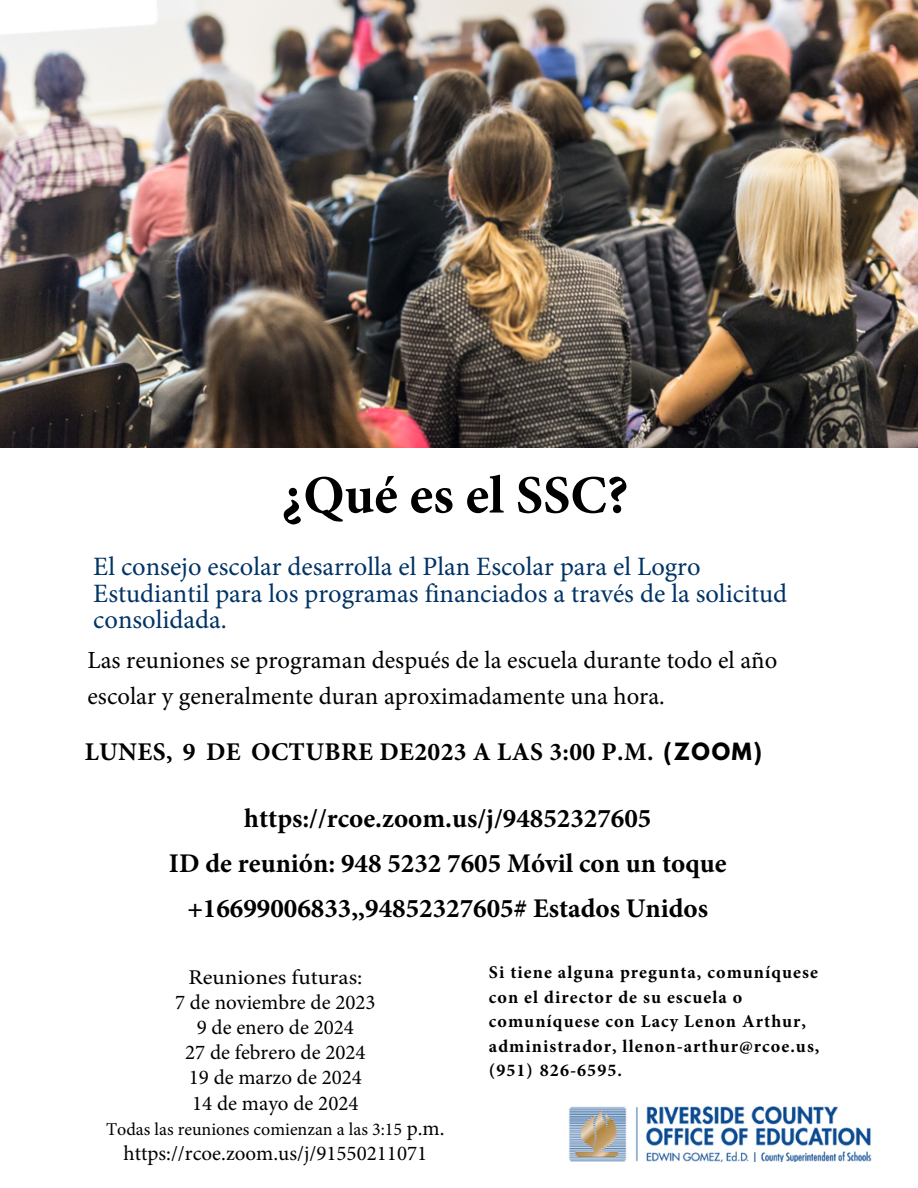
<style>
.page{position:relative;width:918px;height:1188px;background:#fff}
.page>*{position:absolute;margin:0;border:0;box-sizing:border-box;transform-origin:0 0}
.t1{font:700 54px "Minion Pro";color:#000}
.t2{font:700 27px "Minion Pro";color:#000}
.t3{font:26.55px/26.5px "Minion Pro";color:#036}
.t4{font:700 25.5px "Minion Pro";letter-spacing:.015em;color:#000}
.t5{font:24.6px/35.5px "Minion Pro";color:#000}
.t6{font:21px "Minion Pro";color:#000}
.t7{font:21px "Minion Pro";color:#000;scale:1.1 1}
.t8{font:700 18px/24.6px "Minion Pro";letter-spacing:.06em;color:#000}
.t9{font:18px "Minion Pro";color:#000}
.s1{font-family:"League Spartan";font-size:21px}
.s2{font-size:21px}
</style>
<div class="page">
<img style="left:569px;top:1106px;width:302px;height:56px">
<img style="left:0;top:0;width:918px;height:448px">
<h1 class="t1" style="left:282px;top:457px;width:348px">¿Qué es el SSC?</h1>
<p class="t3" style="left:93px;top:553px;width:696px">El consejo escolar desarrolla el Plan Escolar para el Logro<br>Estudiantil para los programas financiados a través de la solicitud consolidada.</p>
<p class="t5" style="left:88px;top:643px;width:691px">Las reuniones se programan después de la escuela durante todo el año escolar y generalmente duran aproximadamente una hora.</p>
<p class="t4" style="left:85px;top:734px;width:679px">LUNES, 9 DE OCTUBRE DE2023 A LAS 3:00 P.M. <span class="s1">(ZOOM)</span></p>
<p class="t2" style="left:244px;top:799px;width:409px">https://rcoe.zoom.us/j/94852327605</p>
<p class="t2" style="left:169px;top:844px;width:559px">ID de reunión: 948 5232 7605 Móvil con un toque</p>
<p class="t2" style="left:187px;top:889px;width:522px">+16699006833,,94852327605# Estados Unidos</p>
<h2 class="t7" style="left:188px;top:963px;width:160px">Reuniones futuras:</h2>
<p class="t6" style="left:175px;top:988px;width:202px">7 de noviembre de 2023</p>
<p class="t6" style="left:197px;top:1013px;width:159px">9 de enero de 2024</p>
<p class="t6" style="left:185px;top:1038px;width:182px">27 de febrero de 2024</p>
<p class="t6" style="left:189px;top:1064px;width:175px">19 de marzo de 2024</p>
<p class="t6" style="left:192px;top:1089px;width:168px">14 de mayo de 2024</p>
<p class="t9" style="left:106px;top:1117px;width:340px">Todas las reuniones comienzan a las 3:15 <span class="s2">p.m.</span></p>
<p class="t6" style="left:124px;top:1139px;width:305px">https://rcoe.zoom.us/j/91550211071</p>
<p class="t8" style="left:489px;top:960px;width:332px">Si tiene alguna pregunta, comuníquese con el director de su escuela o comuníquese con Lacy Lenon Arthur, administrador, llenon-arthur@rcoe.us, (951) 826-6595.</p>
</div>
